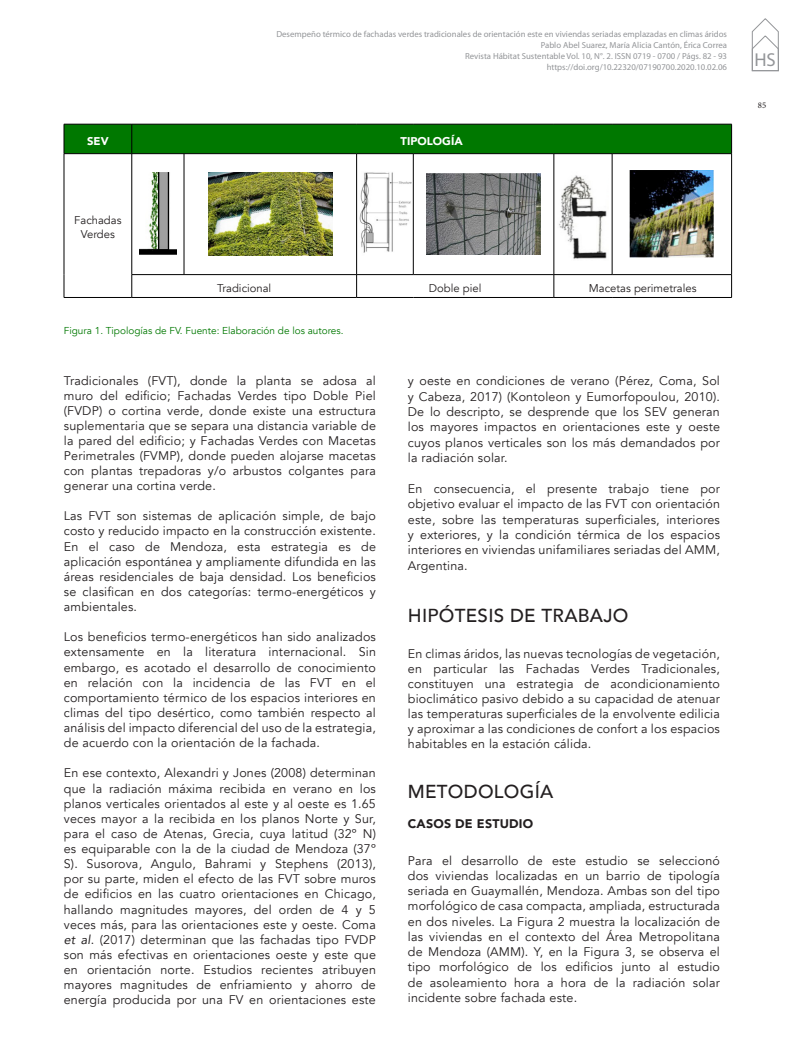
<style>
.page{position:relative;width:798px;height:1063px;background:#fff}
.page>*{position:absolute;margin:0;border:0;box-sizing:border-box;transform-origin:0 0}
._08_TITULOS_TEXTOS{font:500 18.75px "Avenir";letter-spacing:.015em;color:#231f20}
.t1{font:18.75px "Myriad Pro";color:#939598}
._07_CUERPO_TEXTO{font:12.5px/15.1px "Avenir";letter-spacing:.015em;color:#231f20;text-align:justify}
._11_SUBTITULOS__2_2{font:900 12.5px "Avenir";letter-spacing:.015em;color:#231f20}
._15_TEXTOS_TABLAS{font:11.25px/13.5px "Avenir";color:#231f20;text-align:center}
._14_TITULOS_TABLAS{font:900 11.25px "Avenir";color:#fff}
._09_PIE_DE_FOTOS{font:10px "Avenir";color:#007800}
.t2{font:8.75px/11.2px "Myriad Pro";color:#939598;text-align:right}
.t3{font:8.75px "Minion Pro";color:#231f20}
.s1{font-style:italic}
</style>
<div class="page">
<svg style="left:751px;top:18px;width:27px;height:53px"></svg>
<div style="left:65px;top:125px;width:666px;height:28px;background:#007800"></div>
<hr style="left:64px;top:124px;width:68px;height:1px;background:#000">
<hr style="left:64px;top:124px;width:1px;height:30px;background:#000">
<hr style="left:132px;top:124px;width:52px;height:1px;background:#000">
<hr style="left:131px;top:124px;width:1px;height:30px;background:#000">
<hr style="left:184px;top:124px;width:172px;height:1px;background:#000">
<hr style="left:356px;top:124px;width:57px;height:1px;background:#000">
<hr style="left:413px;top:124px;width:140px;height:1px;background:#000">
<hr style="left:553px;top:124px;width:59px;height:1px;background:#000">
<hr style="left:612px;top:124px;width:119px;height:1px;background:#000">
<hr style="left:731px;top:124px;width:1px;height:30px;background:#000">
<hr style="left:64px;top:153px;width:68px;height:1px;background:#000">
<hr style="left:64px;top:154px;width:1px;height:121px;background:#000">
<svg style="left:64px;top:275px;width:1px;height:22px"></svg>
<hr style="left:64px;top:297px;width:68px;height:1px;background:#000">
<hr style="left:132px;top:153px;width:52px;height:1px;background:#000">
<hr style="left:131px;top:154px;width:1px;height:120px;background:#000">
<hr style="left:184px;top:153px;width:172px;height:1px;background:#000">
<hr style="left:184px;top:154px;width:1px;height:120px;background:#000">
<hr style="left:356px;top:153px;width:57px;height:1px;background:#000">
<hr style="left:356px;top:154px;width:1px;height:120px;background:#000">
<hr style="left:413px;top:153px;width:140px;height:1px;background:#000">
<hr style="left:413px;top:154px;width:1px;height:120px;background:#000">
<hr style="left:553px;top:153px;width:59px;height:1px;background:#000">
<hr style="left:553px;top:154px;width:1px;height:120px;background:#000">
<hr style="left:612px;top:153px;width:119px;height:1px;background:#000">
<hr style="left:611px;top:154px;width:1px;height:120px;background:#000">
<hr style="left:731px;top:154px;width:1px;height:120px;background:#000">
<hr style="left:131px;top:274px;width:53px;height:1px;background:#000">
<svg style="left:131px;top:275px;width:1px;height:22px"></svg>
<hr style="left:184px;top:274px;width:172px;height:1px;background:#000">
<hr style="left:356px;top:274px;width:57px;height:1px;background:#000">
<svg style="left:356px;top:275px;width:1px;height:22px"></svg>
<hr style="left:413px;top:274px;width:140px;height:1px;background:#000">
<hr style="left:553px;top:274px;width:59px;height:1px;background:#000">
<svg style="left:553px;top:275px;width:1px;height:22px"></svg>
<hr style="left:612px;top:274px;width:119px;height:1px;background:#000">
<svg style="left:731px;top:275px;width:1px;height:22px"></svg>
<hr style="left:132px;top:297px;width:52px;height:1px;background:#000">
<hr style="left:184px;top:297px;width:172px;height:1px;background:#000">
<hr style="left:356px;top:297px;width:57px;height:1px;background:#000">
<hr style="left:413px;top:297px;width:140px;height:1px;background:#000">
<hr style="left:553px;top:297px;width:59px;height:1px;background:#000">
<hr style="left:612px;top:297px;width:119px;height:1px;background:#000">
<img style="left:139px;top:173px;width:37px;height:82px">
<img style="left:208px;top:173px;width:124px;height:82px">
<img style="left:359px;top:172px;width:52px;height:81px">
<img style="left:427px;top:174px;width:113px;height:81px">
<img style="left:559px;top:175px;width:48px;height:84px">
<img style="left:629px;top:171px;width:84px;height:87px">
<p class="t2" style="left:276px;top:28px;width:452px">Desempeño térmico de fachadas verdes tradicionales de orientación este en viviendas seriadas emplazadas en climas áridos Pablo Abel Suarez, María Alicia Cantón, Érica Correa<br>Revista Hábitat Sustentable Vol. 10, N°. 2. ISSN 0719 - 0700 / Págs. 82 - 93<br>https://doi.org/10.22320/07190700.2020.10.02.06</p>
<p class="_14_TITULOS_TABLAS" style="left:87px;top:131px;width:23px">SEV</p>
<p class="_14_TITULOS_TABLAS" style="left:400px;top:131px;width:64px">TIPOLOGÍA</p>
<p class="_15_TEXTOS_TABLAS" style="left:74px;top:214px;width:49px">Fachadas<br>Verdes</p>
<p class="_15_TEXTOS_TABLAS" style="left:217px;top:281px;width:56px">Tradicional</p>
<p class="_15_TEXTOS_TABLAS" style="left:429px;top:281px;width:54px">Doble piel</p>
<p class="_15_TEXTOS_TABLAS" style="left:588px;top:281px;width:109px">Macetas perimetrales</p>
<p class="_09_PIE_DE_FOTOS" style="left:64px;top:325px;width:281px">Figura 1. Tipologías de FV. Fuente: Elaboración de los autores.</p>
<p class="_07_CUERPO_TEXTO" style="left:64px;top:374px;width:313px">Tradicionales (FVT), donde la planta se adosa al muro del edificio; Fachadas Verdes tipo Doble Piel (FVDP) o cortina verde, donde existe una estructura suplementaria que se separa una distancia variable de la pared del edificio; y Fachadas Verdes con Macetas Perimetrales (FVMP), donde pueden alojarse macetas con plantas trepadoras y/o arbustos colgantes para generar una cortina verde.</p>
<p class="_07_CUERPO_TEXTO" style="left:64px;top:509px;width:313px">Las FVT son sistemas de aplicación simple, de bajo costo y reducido impacto en la construcción existente.<br>En el caso de Mendoza, esta estrategia es de aplicación espontánea y ampliamente difundida en las áreas residenciales de baja densidad. Los beneficios se clasifican en dos categorías: termo-energéticos y ambientales.</p>
<p class="_07_CUERPO_TEXTO" style="left:64px;top:630px;width:313px">Los beneficios termo-energéticos han sido analizados extensamente en la literatura internacional. Sin embargo, es acotado el desarrollo de conocimiento en relación con la incidencia de las FVT en el comportamiento térmico de los espacios interiores en climas del tipo desértico, como también respecto al análisis del impacto diferencial del uso de la estrategia, de acuerdo con la orientación de la fachada.</p>
<p class="_07_CUERPO_TEXTO" style="left:64px;top:766px;width:313px">En ese contexto, Alexandri y Jones (2008) determinan que la radiación máxima recibida en verano en los planos verticales orientados al este y al oeste es 1.65 veces mayor a la recibida en los planos Norte y Sur, para el caso de Atenas, Grecia, cuya latitud (32º N) es equiparable con la de la ciudad de Mendoza (37º S). Susorova, Angulo, Bahrami y Stephens (2013), por su parte, miden el efecto de las FVT sobre muros de edificios en las cuatro orientaciones en Chicago, hallando magnitudes mayores, del orden de 4 y 5 veces más, para las orientaciones este y oeste. Coma <span class="s1">et al</span>. (2017) determinan que las fachadas tipo FVDP son más efectivas en orientaciones oeste y este que en orientación norte. Estudios recientes atribuyen mayores magnitudes de enfriamiento y ahorro de energía producida por una FV en orientaciones este</p>
<p class="_07_CUERPO_TEXTO" style="left:407px;top:374px;width:313px">y oeste en condiciones de verano (Pérez, Coma, Sol y Cabeza, 2017) (Kontoleon y Eumorfopoulou, 2010).<br>De lo descripto, se desprende que los SEV generan los mayores impactos en orientaciones este y oeste cuyos planos verticales son los más demandados por la radiación solar.</p>
<p class="_07_CUERPO_TEXTO" style="left:407px;top:481px;width:313px">En consecuencia, el presente trabajo tiene por objetivo evaluar el impacto de las FVT con orientación este, sobre las temperaturas superficiales, interiores y exteriores, y la condición térmica de los espacios interiores en viviendas unifamiliares seriadas del AMM, Argentina.</p>
<p class="_08_TITULOS_TEXTOS" style="left:407px;top:600px;width:222px">HIPÓTESIS DE TRABAJO</p>
<p class="_07_CUERPO_TEXTO" style="left:407px;top:647px;width:313px">En climas áridos, las nuevas tecnologías de vegetación, en particular las Fachadas Verdes Tradicionales, constituyen una estrategia de acondicionamiento bioclimático pasivo debido a su capacidad de atenuar las temperaturas superficiales de la envolvente edilicia y aproximar a las condiciones de confort a los espacios habitables en la estación cálida.</p>
<p class="_08_TITULOS_TEXTOS" style="left:407px;top:776px;width:147px">METODOLOGÍA</p>
<p class="_11_SUBTITULOS__2_2" style="left:407px;top:813px;width:127px">CASOS DE ESTUDIO</p>
<p class="_07_CUERPO_TEXTO" style="left:407px;top:853px;width:313px">Para el desarrollo de este estudio se seleccionó dos viviendas localizadas en un barrio de tipología seriada en Guaymallén, Mendoza. Ambas son del tipo morfológico de casa compacta, ampliada, estructurada en dos niveles. La Figura 2 muestra la localización de las viviendas en el contexto del Área Metropolitana de Mendoza (AMM). Y, en la Figura 3, se observa el tipo morfológico de los edificios junto al estudio de asoleamiento hora a hora de la radiación solar incidente sobre fachada este.</p>
<h1 class="t1" style="left:754px;top:48px;width:23px">HS</h1>
<p class="t3" style="left:757px;top:99px;width:10px">85</p>
</div>
